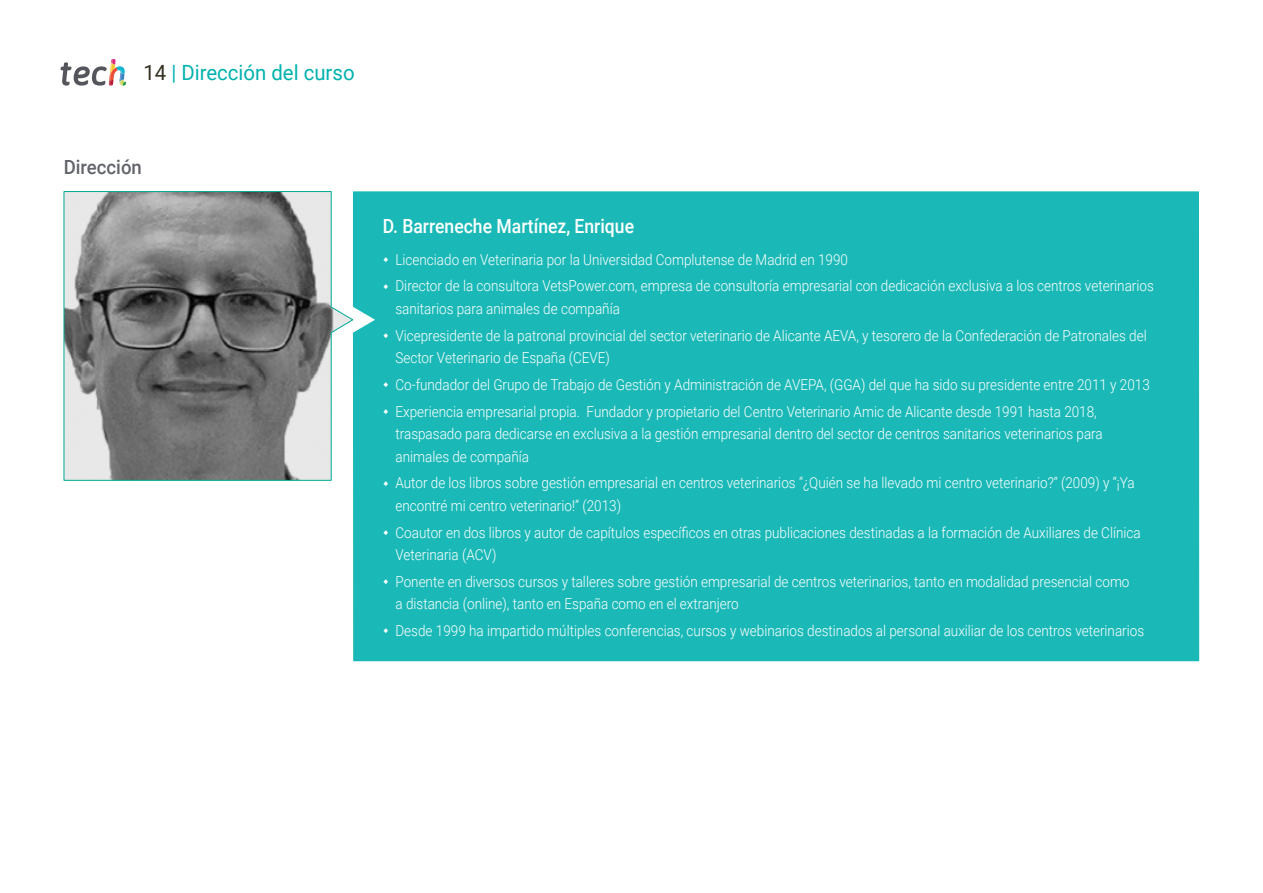
<style>
.page{position:relative;width:1263px;height:893px;background:#fff}
.page>*{position:absolute;margin:0;border:0;box-sizing:border-box;transform-origin:0 0}
.t1{font:21px "Roboto";color:#00b2af}
.t2{font:500 19.5px "Roboto";color:#fff;scale:.9 1}
.t3{font:500 19.5px "Roboto";color:#61646a;scale:.95 1}
.t4{font:300 15px/26.7px "Roboto";color:#fff;scale:.9 1}
.s1{color:#312e20}
</style>
<div class="page">
<svg style="left:61px;top:59px;width:65px;height:27px"></svg>
<div style="left:353px;top:191px;width:846px;height:470px;background:#1ab9b7"></div>
<svg style="left:64px;top:191px;width:289px;height:290px;background:#8e9090"></svg>
<svg style="left:384px;top:257px;width:4px;height:5px"></svg>
<svg style="left:384px;top:284px;width:4px;height:5px"></svg>
<svg style="left:384px;top:333px;width:4px;height:5px"></svg>
<svg style="left:384px;top:382px;width:4px;height:5px"></svg>
<svg style="left:384px;top:409px;width:4px;height:5px"></svg>
<svg style="left:384px;top:481px;width:4px;height:5px"></svg>
<svg style="left:384px;top:530px;width:4px;height:5px"></svg>
<svg style="left:384px;top:579px;width:4px;height:5px"></svg>
<svg style="left:384px;top:628px;width:4px;height:5px"></svg>
<h1 class="t1" style="left:144px;top:57px;width:213px"><span class="s1">14</span> | Dirección del curso</h1>
<h2 class="t3" style="left:64px;top:154px;width:84px">Dirección</h2>
<h2 class="t2" style="left:383px;top:212px;width:281px">D. Barreneche Martínez, Enrique</h2>
<p class="t4" style="left:395px;top:245px;width:844px">Licenciado en Veterinaria por la Universidad Complutense de Madrid en 1990<br>Director de la consultora VetsPower.com, empresa de consultoría empresarial con dedicación exclusiva a los centros veterinarios</p>
<p class="t4" style="left:395px;top:294px;width:836px">sanitarios para animales de compañía<br>Vicepresidente de la patronal provincial del sector veterinario de Alicante AEVA, y tesorero de la Confederación de Patronales del</p>
<p class="t4" style="left:395px;top:344px;width:840px">Sector Veterinario de España (CEVE)<br>Co-fundador del Grupo de Trabajo de Gestión y Administración de AVEPA, (GGA) del que ha sido su presidente entre 2011 y 2013<br>Experiencia empresarial propia. Fundador y propietario del Centro Veterinario Amic de Alicante desde 1991 hasta 2018,</p>
<p class="t4" style="left:395px;top:422px;width:787px;line-height:22.5px">traspasado para dedicarse en exclusiva a la gestión empresarial dentro del sector de centros sanitarios veterinarios para animales de compañía</p>
<p class="t4" style="left:395px;top:471px;width:823px;line-height:22.5px">Autor de los libros sobre gestión empresarial en centros veterinarios “¿Quién se ha llevado mi centro veterinario?” (2009) y “¡Ya encontré mi centro veterinario!” (2013)</p>
<p class="t4" style="left:395px;top:520px;width:829px;line-height:22.5px">Coautor en dos libros y autor de capítulos específicos en otras publicaciones destinadas a la formación de Auxiliares de Clínica<br>Veterinaria (ACV)</p>
<p class="t4" style="left:395px;top:570px;width:817px;line-height:22.5px">Ponente en diversos cursos y talleres sobre gestión empresarial de centros veterinarios, tanto en modalidad presencial como a distancia (online), tanto en España como en el extranjero</p>
<p class="t4" style="left:395px;top:617px;width:833px">Desde 1999 ha impartido múltiples conferencias, cursos y webinarios destinados al personal auxiliar de los centros veterinarios</p>
</div>
